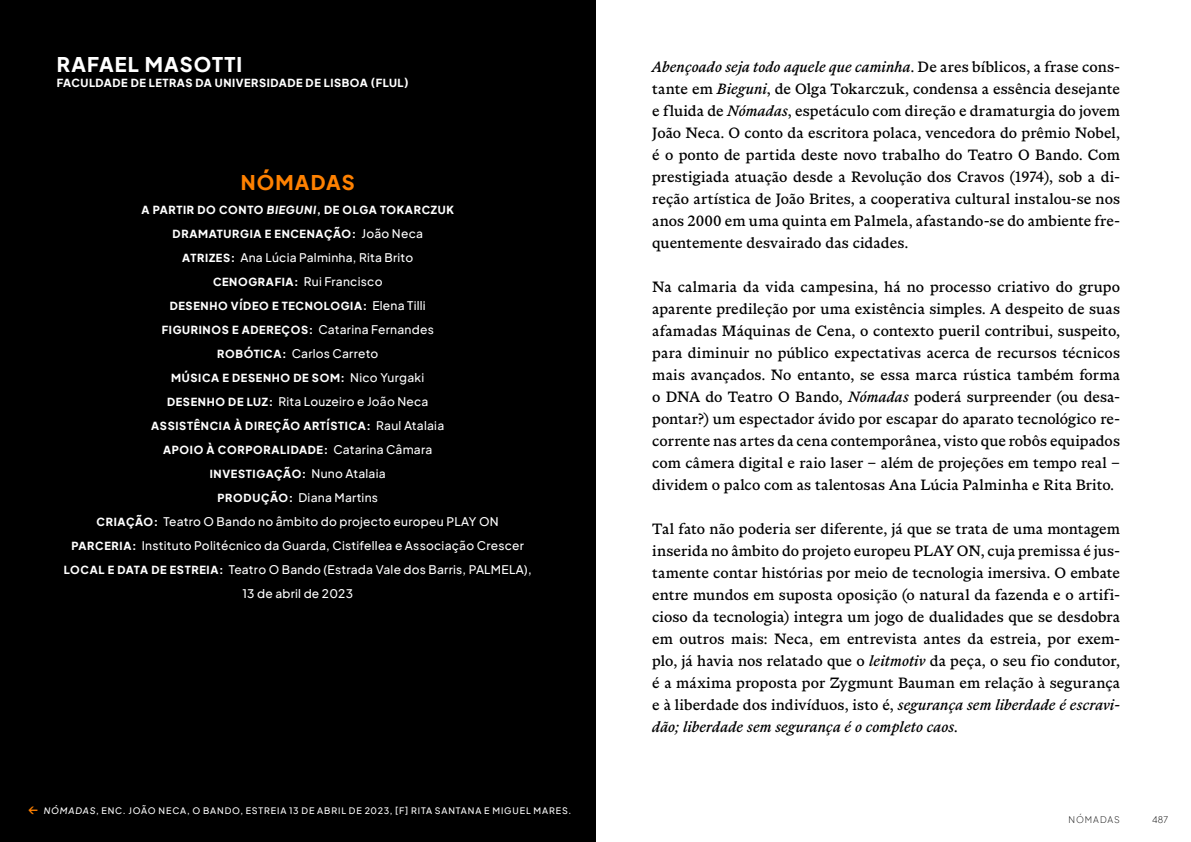
<style>
.page{position:relative;width:1191px;height:842px;background:#fff}
.page>*{position:absolute;margin:0;border:0;box-sizing:border-box;transform-origin:0 0}
.t1{font:800 20px "Plus Jakarta Sans";letter-spacing:.06em;color:#fff}
.t2{font:800 20px "Plus Jakarta Sans";letter-spacing:.06em;color:#ff8100}
.t3{font:16px/22px "ABC Marist";letter-spacing:.005em;color:#000;text-align:justify}
.t4{font:500 12px/24px "Plus Jakarta Sans";letter-spacing:.02em;color:#fff;text-align:center}
.t5{font:800 11px/24px "Plus Jakarta Sans";letter-spacing:.06em;color:#fff;text-align:center}
.t6{font:500 9px "Plus Jakarta Sans";letter-spacing:.1em;color:#fff}
.t7{font:200 9px "Plus Jakarta Sans";letter-spacing:.11em;color:#000}
.s1{font-style:italic}
.s2{font-weight:500;font-size:12px}
.s3{font-weight:800;font-size:11px}
.s4{font-size:14px;color:#ff8100}
</style>
<div class="page">
<div style="left:0;top:0;width:595px;height:842px;background:#000"></div>
<p class="t1" style="left:57px;top:46px;width:187px">RAFAEL MASOTTI</p>
<p class="t5" style="left:57px;top:69px;width:353px">FACULDADE DE LETRAS DA UNIVERSIDADE DE LISBOA (FLUL)</p>
<p class="t2" style="left:241px;top:164px;width:116px">NÓMADAS</p>
<p class="t5" style="left:141px;top:196px;width:314px">A PARTIR DO CONTO <span class="s1">BIEGUNI</span>, DE OLGA TOKARCZUK<br>DRAMATURGIA E ENCENAÇÃO: <span class="s2">João Neca</span></p>
<p class="t4" style="left:182px;top:244px;width:232px"><span class="s3">ATRIZES:</span> Ana Lúcia Palminha, Rita Brito<br><span class="s3">CENOGRAFIA:</span> Rui Francisco</p>
<p class="t5" style="left:162px;top:292px;width:273px">DESENHO VÍDEO E TECNOLOGIA: <span class="s2">Elena Tilli<br></span>FIGURINOS E ADEREÇOS: <span class="s2">Catarina Fernandes</span></p>
<p class="t4" style="left:217px;top:340px;width:163px"><span class="s3">ROBÓTICA:</span> Carlos Carreto</p>
<p class="t5" style="left:171px;top:364px;width:255px">MÚSICA E DESENHO DE SOM: <span class="s2">Nico Yurgaki</span></p>
<p class="t4" style="left:167px;top:388px;width:263px"><span class="s3">DESENHO DE LUZ:</span> Rita Louzeiro e João Neca</p>
<p class="t5" style="left:151px;top:412px;width:294px">ASSISTÊNCIA À DIREÇÃO ARTÍSTICA: <span class="s2">Raul Atalaia<br></span>APOIO À CORPORALIDADE: <span class="s2">Catarina Câmara<br></span>INVESTIGAÇÃO: <span class="s2">Nuno Atalaia</span></p>
<p class="t4" style="left:64px;top:484px;width:469px"><span class="s3">PRODUÇÃO:</span> Diana Martins<br><span class="s3">CRIAÇÃO:</span> Teatro O Bando no âmbito do projecto europeu PLAY ON <span class="s3">PARCERIA:</span> Instituto Politécnico da Guarda, Cistifellea e Associação Crescer <span class="s3">LOCAL E DATA DE ESTREIA:</span> Teatro O Bando (Estrada Vale dos Barris, PALMELA), 13 de abril de 2023</p>
<p class="t6" style="left:28px;top:803px;width:544px"><span class="s4">←</span> <span class="s1">NÓMADAS</span>, ENC. JOÃO NECA, O BANDO, ESTREIA 13 DE ABRIL DE 2023, [F] RITA SANTANA E MIGUEL MARES.</p>
<p class="t3" style="left:652px;top:56px;width:469px"><span class="s1">Abençoado seja todo aquele que caminha</span>. De ares bíblicos, a frase cons&shy;tante em <span class="s1">Bieguni</span>, de Olga Tokarczuk, condensa a essência desejante e fluida de <span class="s1">Nómadas</span>, espetáculo com direção e dramaturgia do jovem João Neca. O conto da escritora polaca, vencedora do prêmio Nobel, é o ponto de partida deste novo trabalho do Teatro O Bando. Com prestigiada atuação desde a Revolução dos Cravos (1974), sob a di&shy;reção artística de João Brites, a cooperativa cultural instalou-se nos anos 2000 em uma quinta em Palmela, afastando-se do ambiente fre&shy;quentemente desvairado das cidades.</p>
<p class="t3" style="left:652px;top:276px;width:469px">Na calmaria da vida campesina, há no processo criativo do grupo aparente predileção por uma existência simples. A despeito de suas afamadas Máquinas de Cena, o contexto pueril contribui, suspeito, para diminuir no público expectativas acerca de recursos técnicos mais avançados. No entanto, se essa marca rústica também forma o DNA do Teatro O Bando, <span class="s1">Nómadas</span> poderá surpreender (ou desa&shy;pontar?) um espectador ávido por escapar do aparato tecnológico re&shy;corrente nas artes da cena contemporânea, visto que robôs equipados com câmera digital e raio laser – além de projeções em tempo real – dividem o palco com as talentosas Ana Lúcia Palminha e Rita Brito.</p>
<p class="t3" style="left:652px;top:518px;width:469px">Tal fato não poderia ser diferente, já que se trata de uma montagem inserida no âmbito do projeto europeu PLAY ON, cuja premissa é jus&shy;tamente contar histórias por meio de tecnologia imersiva. O embate entre mundos em suposta oposição (o natural da fazenda e o artifi&shy;cioso da tecnologia) integra um jogo de dualidades que se desdobra em outros mais: Neca, em entrevista antes da estreia, por exem&shy;plo, já havia nos relatado que o <span class="s1">leitmotiv</span> da peça, o seu fio condutor, é a máxima proposta por Zygmunt Bauman em relação à segurança e à liberdade dos indivíduos, isto é, <span class="s1">segurança sem liberdade é escravi&shy;dão; liberdade sem segurança é o completo caos</span>.</p>
<p class="t7" style="left:1068px;top:812px;width:53px">NÓMADAS</p>
<p class="t7" style="left:1152px;top:812px;width:18px">487</p>
</div>
